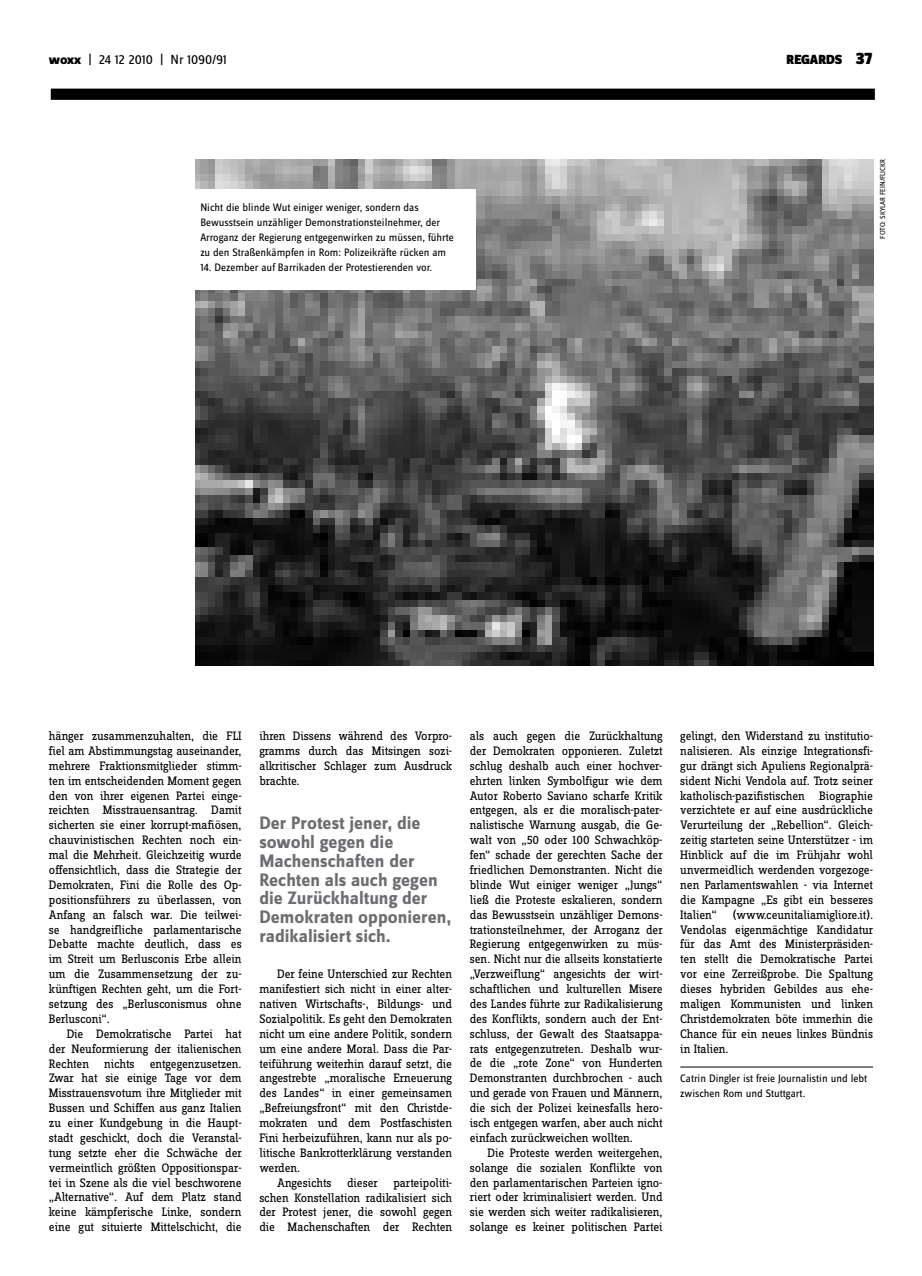
<style>
.page{position:relative;width:922px;height:1276px;background:#fff}
.page>*{position:absolute;margin:0;border:0;box-sizing:border-box;transform-origin:0 0}
.t1{font:700 18.75px/18.8px "Zine Sans Dis";color:#6d6e71}
.t2{font:13.75px "Zine Sans Dis";letter-spacing:-.005em;color:#000}
.t3{font:900 13.75px "Zine Sans Dis";letter-spacing:-.01em;color:#000}
.t4{font:12.75px/14.9px "Zine Slab Dis";letter-spacing:-.01em;color:#000;text-align:justify}
.t5{font:11.25px/14.9px "Zine Sans Dis";color:#000}
.t6{font:7.5px "Zine Sans Dis";letter-spacing:-.015em;color:#000}
.s1{font-weight:800}
.s2{font-size:17.5px}
</style>
<div class="page">
<hr style="left:680px;top:1066px;width:192px;height:1px;background:#000">
<div style="left:51px;top:89px;width:823px;height:11px;background:#000"></div>
<img style="left:195px;top:159px;width:677px;height:506px">
<div style="left:186px;top:189px;width:289px;height:100px;background:#fff"></div>
<p class="t2" style="left:49px;top:53px;width:179px"><span class="s1">woxx</span> | 24 12 2010 | Nr 1090/91</p>
<p class="t3" style="left:786px;top:53px;width:87px">REGARDS <span class="s2">37</span></p>
<p class="t5" style="left:200px;top:201px;width:255px">Nicht die blinde Wut einiger weniger, sondern das Bewusstsein unzähliger Demonstrationsteilnehmer, der Arroganz der Regierung entgegenwirken zu müssen, führte zu den Straßenkämpfen in Rom: Polizeikräfte rücken am</p>
<p class="t5" style="left:200px;top:260px;width:233px">14. Dezember auf Barrikaden der Protestierenden vor.</p>
<p class="t6" style="left:878px;top:239px;width:79px;rotate:-90deg">Foto: Skylar Fein/Flickr</p>
<p class="t4" style="left:49px;top:729px;width:194px">hänger zusammenzuhalten, die FLI fiel am Abstimmungstag auseinander, mehrere Fraktionsmitglieder stimm&shy;ten im entscheidenden Moment gegen den von ihrer eigenen Partei einge&shy;reichten Misstrauensantrag. Damit sicherten sie einer korrupt-mafiösen, chauvinistischen Rechten noch ein&shy;mal die Mehrheit. Gleichzeitig wurde offensichtlich, dass die Strategie der Demokraten, Fini die Rolle des Op&shy;positionsführers zu überlassen, von Anfang an falsch war. Die teilwei&shy;se handgreifliche parlamentarische Debatte machte deutlich, dass es im Streit um Berlusconis Erbe allein um die Zusammensetzung der zu&shy;künftigen Rechten geht, um die Fort&shy;setzung des „Berlusconismus ohne Berlusconi“.</p>
<p class="t4" style="left:49px;top:1027px;width:194px;text-indent:18px">Die Demokratische Partei hat der Neuformierung der italienischen Rechten nichts entgegenzusetzen.<br>Zwar hat sie einige Tage vor dem Misstrauensvotum ihre Mitglieder mit Bussen und Schiffen aus ganz Italien zu einer Kundgebung in die Haupt&shy;stadt geschickt, doch die Veranstal&shy;tung setzte eher die Schwäche der vermeintlich größten Oppositionspar&shy;tei in Szene als die viel beschworene „Alternative“. Auf dem Platz stand keine kämpferische Linke, sondern eine gut situierte Mittelschicht, die</p>
<p class="t4" style="left:259px;top:729px;width:194px">ihren Dissens während des Vorpro&shy;gramms durch das Mitsingen sozi&shy;alkritischer Schlager zum Ausdruck brachte.</p>
<h1 class="t1" style="left:259px;top:815px;width:193px">Der Protest jener, die sowohl gegen die<br>Machenschaften der<br>Rechten als auch gegen die Zurückhaltung der<br>Demokraten opponieren, radikalisiert sich.</h1>
<p class="t4" style="left:259px;top:967px;width:194px;text-indent:18px">Der feine Unterschied zur Rechten manifestiert sich nicht in einer alter&shy;nativen Wirtschafts-, Bildungs- und Sozialpolitik. Es geht den Demokraten nicht um eine andere Politik, sondern um eine andere Moral. Dass die Par&shy;teiführung weiterhin darauf setzt, die angestrebte „moralische Erneuerung des Landes“ in einer gemeinsamen „Befreiungsfront“ mit den Christde&shy;mokraten und dem Postfaschisten Fini herbeizuführen, kann nur als po&shy;litische Bankrotterklärung verstanden werden.</p>
<p class="t4" style="left:259px;top:1175px;width:194px;text-indent:18px">Angesichts dieser parteipoliti&shy;schen Konstellation radikalisiert sich der Protest jener, die sowohl gegen die Machenschaften der Rechten</p>
<p class="t4" style="left:469px;top:729px;width:194px">als auch gegen die Zurückhaltung der Demokraten opponieren. Zuletzt schlug deshalb auch einer hochver&shy;ehrten linken Symbolfigur wie dem Autor Roberto Saviano scharfe Kritik entgegen, als er die moralisch-pater&shy;nalistische Warnung ausgab, die Ge&shy;walt von „50 oder 100 Schwachköp&shy;fen“ schade der gerechten Sache der friedlichen Demonstranten. Nicht die blinde Wut einiger weniger „Jungs“ ließ die Proteste eskalieren, sondern das Bewusstsein unzähliger Demons&shy;trationsteilnehmer, der Arroganz der Regierung entgegenwirken zu müs&shy;sen. Nicht nur die allseits konstatierte „Verzweiflung“ angesichts der wirt&shy;schaftlichen und kulturellen Misere des Landes führte zur Radikalisierung des Konflikts, sondern auch der Ent&shy;schluss, der Gewalt des Staatsappa&shy;rats entgegenzutreten. Deshalb wur&shy;de die „rote Zone“ von Hunderten Demonstranten durchbrochen - auch und gerade von Frauen und Männern, die sich der Polizei keinesfalls hero&shy;isch entgegen warfen, aber auch nicht einfach zurückweichen wollten.</p>
<p class="t4" style="left:469px;top:1146px;width:194px;text-indent:18px">Die Proteste werden weitergehen, solange die sozialen Konflikte von den parlamentarischen Parteien igno&shy;riert oder kriminalisiert werden. Und sie werden sich weiter radikalisieren, solange es keiner politischen Partei</p>
<p class="t4" style="left:680px;top:729px;width:194px">gelingt, den Widerstand zu institutio&shy;nalisieren. Als einzige Integrationsfi&shy;gur drängt sich Apuliens Regionalprä&shy;sident Nichi Vendola auf. Trotz seiner katholisch-pazifistischen Biographie verzichtete er auf eine ausdrückliche Verurteilung der „Rebellion“. Gleich&shy;zeitig starteten seine Unterstützer - im Hinblick auf die im Frühjahr wohl unvermeidlich werdenden vorgezoge&shy;nen Parlamentswahlen - via Internet die Kampagne „Es gibt ein besseres Italien“</p>
<p class="t4" style="left:680px;top:908px;width:194px;text-indent:53px">(www.ceunitaliamigliore.it).<br>Vendolas eigenmächtige Kandidatur für das Amt des Ministerpräsiden&shy;ten stellt die Demokratische Partei vor eine Zerreißprobe. Die Spaltung dieses hybriden Gebildes aus ehe&shy;maligen Kommunisten und linken Christdemokraten böte immerhin die Chance für ein neues linkes Bündnis in Italien.</p>
<p class="t5" style="left:680px;top:1072px;width:188px">Catrin Dingler ist freie Journalistin und lebt zwischen Rom und Stuttgart.</p>
</div>
